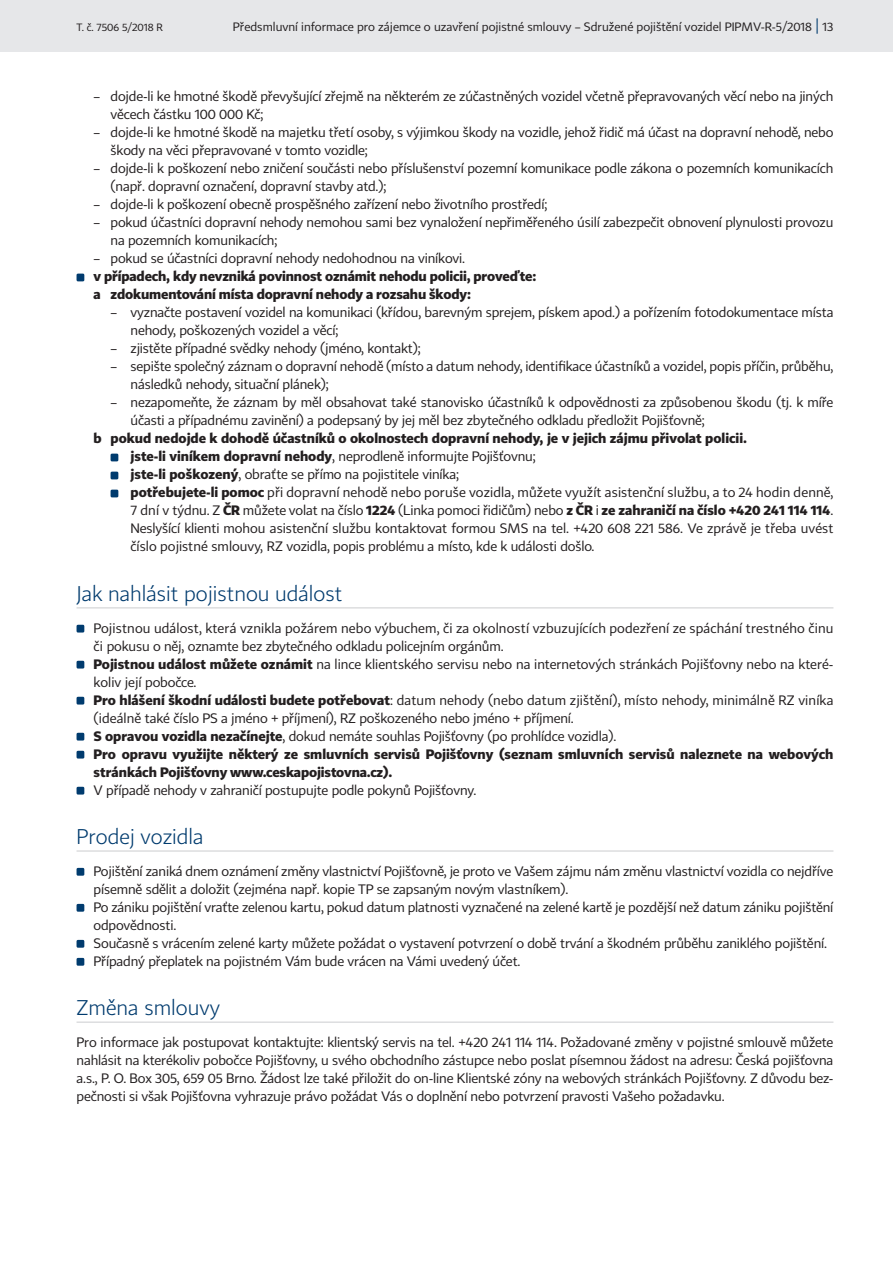
<style>
.page{position:relative;width:893px;height:1263px;background:#fff}
.page>*{position:absolute;margin:0;border:0;box-sizing:border-box;transform-origin:0 0}
.t1{font:21px "CP Light";color:#003b6e}
.t2{font:13.5px/18px "CP";letter-spacing:-.01em;color:#231f20}
.t3{font:700 13.5px/18px "CP";letter-spacing:-.01em;color:#231f20}
.t4{font:12px "CP";color:#231f20}
.t5{font:10.5px "CP";color:#231f20}
.s1{font-size:15px;color:#003b6e}
.s2{font-weight:700}
</style>
<div class="page">
<hr style="left:77px;top:607px;width:756px;height:1px;background:#d1d2d4">
<hr style="left:77px;top:850px;width:756px;height:1px;background:#d1d2d4">
<hr style="left:77px;top:1021px;width:756px;height:2px;background:#d1d2d4">
<div style="left:77px;top:274px;width:7px;height:7px;background:#003b6e;border-radius:2px"></div>
<div style="left:111px;top:454px;width:7px;height:7px;background:#003b6e;border-radius:2px"></div>
<div style="left:111px;top:472px;width:7px;height:7px;background:#003b6e;border-radius:2px"></div>
<div style="left:111px;top:490px;width:7px;height:7px;background:#003b6e;border-radius:2px"></div>
<div style="left:77px;top:625px;width:7px;height:7px;background:#003b6e;border-radius:2px"></div>
<div style="left:77px;top:661px;width:7px;height:7px;background:#003b6e;border-radius:2px"></div>
<div style="left:77px;top:697px;width:7px;height:7px;background:#003b6e;border-radius:2px"></div>
<div style="left:77px;top:733px;width:7px;height:7px;background:#003b6e;border-radius:2px"></div>
<div style="left:77px;top:751px;width:7px;height:7px;background:#003b6e;border-radius:2px"></div>
<div style="left:77px;top:787px;width:7px;height:7px;background:#003b6e;border-radius:2px"></div>
<div style="left:77px;top:868px;width:7px;height:8px;background:#003b6e;border-radius:2px"></div>
<div style="left:77px;top:904px;width:7px;height:8px;background:#003b6e;border-radius:2px"></div>
<div style="left:77px;top:940px;width:7px;height:8px;background:#003b6e;border-radius:2px"></div>
<div style="left:77px;top:958px;width:7px;height:8px;background:#003b6e;border-radius:2px"></div>
<div style="left:0;top:0;width:893px;height:51px;background:#e6e7e9"></div>
<p class="t5" style="left:77px;top:21px;width:88px">T. č. 7506 5/2018 R</p>
<p class="t4" style="left:233px;top:20px;width:602px">Předsmluvní informace pro zájemce o uzavření pojistné smlouvy – Sdružené pojištění vozidel PIPMV-R-5/2018 <span class="s1">|</span> 13</p>
<p class="t2" style="left:111px;top:87px;width:724px;text-indent:-17px">– dojde-li ke hmotné škodě převyšující zřejmě na některém ze zúčastněných vozidel včetně přepravovaných věcí nebo na jiných věcech částku 100 000 Kč;</p>
<p class="t2" style="left:111px;top:123px;width:724px;text-indent:-17px">– dojde-li ke hmotné škodě na majetku třetí osoby, s výjimkou škody na vozidle, jehož řidič má účast na dopravní nehodě, nebo škody na věci přepravované v tomto vozidle;</p>
<p class="t2" style="left:111px;top:159px;width:724px;text-indent:-17px">– dojde-li k poškození nebo zničení součásti nebo příslušenství pozemní komunikace podle zákona o pozemních komunikacích (např. dopravní označení, dopravní stavby atd.);</p>
<p class="t2" style="left:94px;top:195px;width:455px">– dojde-li k poškození obecně prospěšného zařízení nebo životního prostředí;</p>
<p class="t2" style="left:111px;top:213px;width:724px;text-indent:-17px">– pokud účastníci dopravní nehody nemohou sami bez vynaložení nepřiměřeného úsilí zabezpečit obnovení plynulosti provozu na pozemních komunikacích;</p>
<p class="t2" style="left:94px;top:249px;width:373px">– pokud se účastníci dopravní nehody nedohodnou na viníkovi.</p>
<p class="t3" style="left:94px;top:267px;width:444px">v případech, kdy nevzniká povinnost oznámit nehodu policii, proveďte: a zdokumentování místa dopravní nehody a rozsahu škody:</p>
<p class="t2" style="left:131px;top:303px;width:704px;text-indent:-20px">– vyznačte postavení vozidel na komunikaci (křídou, barevným sprejem, pískem apod.) a pořízením fotodokumentace místa nehody, poškozených vozidel a věcí;</p>
<p class="t2" style="left:111px;top:339px;width:312px">– zjistěte případné svědky nehody (jméno, kontakt);</p>
<p class="t2" style="left:131px;top:357px;width:704px;text-indent:-20px">– sepište společný záznam o dopravní nehodě (místo a datum nehody, identifikace účastníků a vozidel, popis příčin, průběhu, následků nehody, situační plánek);</p>
<p class="t2" style="left:131px;top:393px;width:704px;text-indent:-20px">– nezapomeňte, že záznam by měl obsahovat také stanovisko účastníků k odpovědnosti za způsobenou škodu (tj. k míře účasti a případnému zavinění) a podepsaný by jej měl bez zbytečného odkladu předložit Pojišťovně;</p>
<p class="t2" style="left:131px;top:429px;width:704px;text-indent:-37px"><span class="s2">b pokud nedojde k dohodě účastníků o okolnostech dopravní nehody, je v jejich zájmu přivolat policii.<br>jste-li viníkem dopravní nehody</span>, neprodleně informujte Pojišťovnu;<br><span class="s2">jste-li poškozený</span>, obraťte se přímo na pojistitele viníka;<br><span class="s2">potřebujete-li pomoc</span> při dopravní nehodě nebo poruše vozidla, můžete využít asistenční službu, a to 24 hodin denně, 7 dní v týdnu. Z <span class="s2">ČR</span> můžete volat na číslo <span class="s2">1224</span> (Linka pomoci řidičům) nebo <span class="s2">z ČR</span> i <span class="s2">ze zahraničí na číslo +420 241 114 114</span>.<br>Neslyšící klienti mohou asistenční službu kontaktovat formou SMS na tel. +420 608 221 586. Ve zprávě je třeba uvést číslo pojistné smlouvy, RZ vozidla, popis problému a místo, kde k události došlo.</p>
<h1 class="t1" style="left:77px;top:581px;width:267px">Jak nahlásit pojistnou událost</h1>
<p class="t2" style="left:94px;top:619px;width:741px">Pojistnou událost, která vznikla požárem nebo výbuchem, či za okolností vzbuzujících podezření ze spáchání trestného činu či pokusu o něj, oznamte bez zbytečného odkladu policejním orgánům.<br><span class="s2">Pojistnou událost můžete oznámit</span> na lince klientského servisu nebo na internetových stránkách Pojišťovny nebo na které&shy;koliv její pobočce.<br><span class="s2">Pro hlášení škodní události budete potřebovat</span>: datum nehody (nebo datum zjištění), místo nehody, minimálně RZ viníka (ideálně také číslo PS a jméno + příjmení), RZ poškozeného nebo jméno + příjmení.<br><span class="s2">S opravou vozidla nezačínejte</span>, dokud nemáte souhlas Pojišťovny (po prohlídce vozidla).<br><span class="s2">Pro opravu využijte některý ze smluvních servisů Pojišťovny (seznam smluvních servisů naleznete na webových stránkách Pojišťovny www.ceskapojistovna.cz).</span></p>
<p class="t2" style="left:94px;top:781px;width:384px">V případě nehody v zahraničí postupujte podle pokynů Pojišťovny.</p>
<h1 class="t1" style="left:77px;top:824px;width:129px">Prodej vozidla</h1>
<p class="t2" style="left:94px;top:862px;width:741px">Pojištění zaniká dnem oznámení změny vlastnictví Pojišťovně, je proto ve Vašem zájmu nám změnu vlastnictví vozidla co nejdříve písemně sdělit a doložit (zejména např. kopie TP se zapsaným novým vlastníkem).<br>Po zániku pojištění vraťte zelenou kartu, pokud datum platnosti vyznačené na zelené kartě je pozdější než datum zániku pojištění odpovědnosti.<br>Současně s vrácením zelené karty můžete požádat o vystavení potvrzení o době trvání a škodném průběhu zaniklého pojištění.<br>Případný přeplatek na pojistném Vám bude vrácen na Vámi uvedený účet.</p>
<h1 class="t1" style="left:77px;top:995px;width:145px">Změna smlouvy</h1>
<p class="t2" style="left:77px;top:1033px;width:758px;text-align:justify">Pro informace jak postupovat kontaktujte: klientský servis na tel. +420 241 114 114. Požadované změny v pojistné smlouvě můžete nahlásit na kterékoliv pobočce Pojišťovny, u svého obchodního zástupce nebo poslat písemnou žádost na adresu: Česká pojišťovna a.s., P. O. Box 305, 659 05 Brno. Žádost lze také přiložit do on-line Klientské zóny na webových stránkách Pojišťovny. Z důvodu bez&shy;pečnosti si však Pojišťovna vyhrazuje právo požádat Vás o doplnění nebo potvrzení pravosti Vašeho požadavku.</p>
</div>
